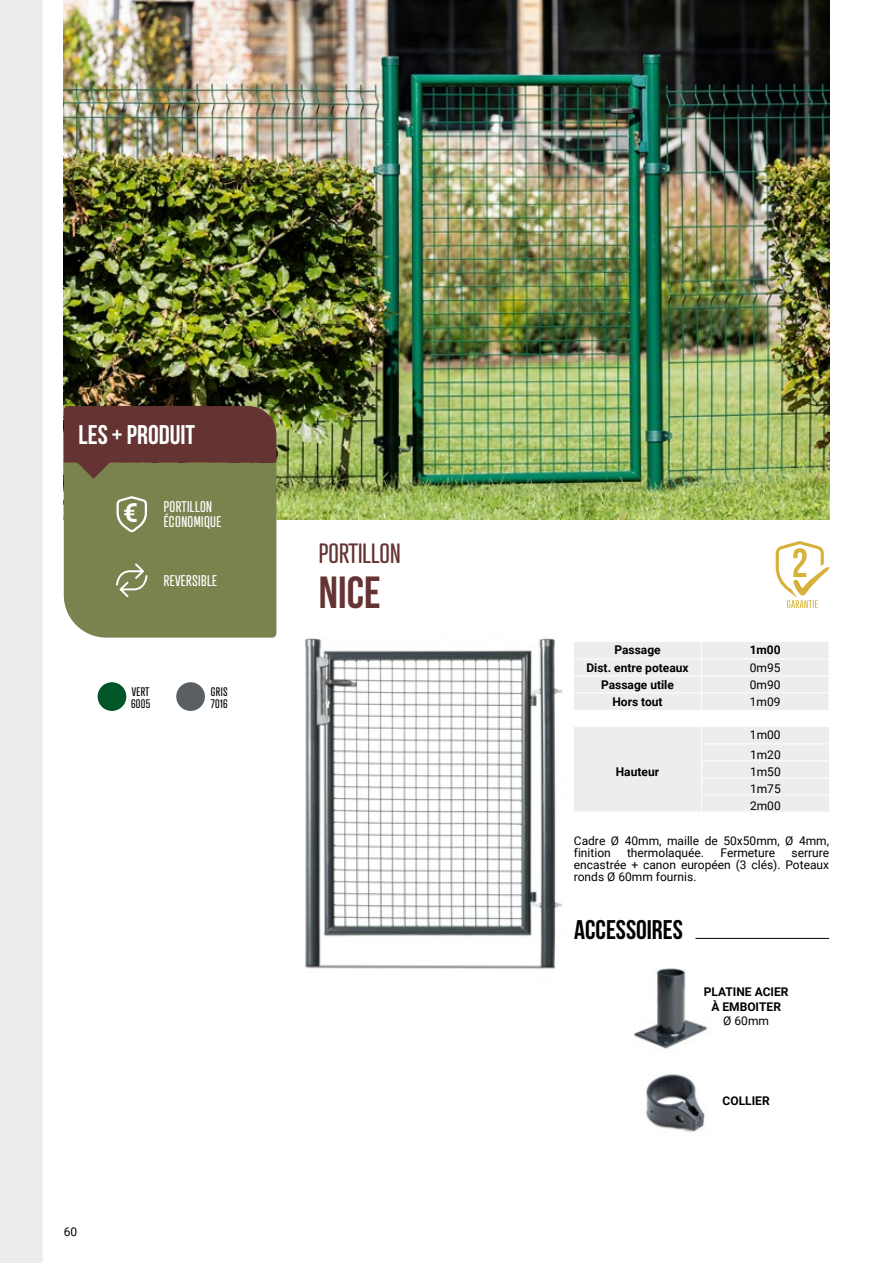
<style>
.page{position:relative;width:893px;height:1263px;background:#fff}
.page>*{position:absolute;margin:0;border:0;box-sizing:border-box;transform-origin:0 0}
.t1{font:700 45px "Bebas Neue";color:#633}
.t2{font:700 27px "Bebas Neue";color:#fff}
.t3{font:700 27px "Bebas Neue";color:#000}
.t4{font:27px "Atrament";color:#633}
.t5{font:15px/15px "Atrament";letter-spacing:.025em;color:#fff}
.t6{font:12px/12px "Roboto";color:#000}
.t7{font:700 12px/14.4px "Roboto";color:#000;text-align:center}
.t8{font:12px/12px "Atrament";letter-spacing:.025em;color:#000}
</style>
<div class="page">
<div style="left:0;top:0;width:42px;height:1263px;background:#ededed"></div>
<img style="left:634px;top:968px;width:74px;height:81px">
<img style="left:276px;top:519px;width:318px;height:450px">
<img style="left:64px;top:0;width:765px;height:519px">
<div style="left:98px;top:682px;width:28px;height:29px;background:#005627;border-radius:50%"></div>
<div style="left:176px;top:682px;width:29px;height:29px;background:#595f63;border-radius:50%"></div>
<svg style="left:574px;top:642px;width:255px;height:170px;background:#efefef"></svg>
<hr style="left:574px;top:658px;width:127px;height:1px;background:#fff">
<hr style="left:701px;top:658px;width:128px;height:1px;background:#fff">
<hr style="left:574px;top:675px;width:127px;height:1px;background:#fff">
<hr style="left:701px;top:675px;width:128px;height:1px;background:#fff">
<hr style="left:574px;top:692px;width:127px;height:1px;background:#fff">
<hr style="left:701px;top:692px;width:128px;height:1px;background:#fff">
<hr style="left:695px;top:938px;width:134px;height:1px;background:#000">
<svg style="left:64px;top:406px;width:212px;height:232px;background:#77714a"></svg>
<svg style="left:776px;top:541px;width:54px;height:67px"></svg>
<img style="left:646px;top:1074px;width:59px;height:59px">
<h2 class="t2" style="left:79px;top:420px;width:118px">LES + PRODUIT</h2>
<p class="t5" style="left:164px;top:499px;width:59px">PORTILLON<br>ÉCONOMIQUE</p>
<p class="t5" style="left:164px;top:573px;width:55px">REVERSIBLE</p>
<p class="t8" style="left:131px;top:685px;width:21px">VERT<br>6005</p>
<p class="t8" style="left:211px;top:685px;width:19px">GRIS<br>7016</p>
<h2 class="t4" style="left:319px;top:537px;width:83px">PORTILLON</h2>
<h1 class="t1" style="left:319px;top:568px;width:63px">NICE</h1>
<p class="t6" style="left:64px;top:1225px;width:15px">60</p>
<p class="t7" style="left:614px;top:642px;width:48px">Passage</p>
<p class="t7" style="left:750px;top:642px;width:33px">1m00</p>
<p class="t7" style="left:586px;top:660px;width:104px">Dist. entre poteaux</p>
<p class="t6" style="left:750px;top:661px;width:32px">0m95</p>
<p class="t7" style="left:601px;top:677px;width:74px">Passage utile</p>
<p class="t6" style="left:750px;top:678px;width:32px">0m90</p>
<p class="t7" style="left:612px;top:694px;width:52px">Hors tout</p>
<p class="t6" style="left:750px;top:695px;width:32px">1m09</p>
<p class="t6" style="left:750px;top:725px;width:32px;line-height:19.2px">1m00<br>1m20</p>
<p class="t6" style="left:750px;top:762px;width:32px;line-height:17px;text-align:justify">1m50<br>1m75<br>2m00</p>
<p class="t6" style="left:574px;top:835px;width:257px">Cadre Ø 40mm, maille de 50x50mm, Ø 4mm, finition</p>
<p class="t7" style="left:616px;top:764px;width:45px">Hauteur</p>
<p class="t6" style="left:627px;top:847px;width:79px">thermolaquée.</p>
<p class="t6" style="left:720px;top:847px;width:56px">Fermeture</p>
<p class="t6" style="left:574px;top:847px;width:257px;text-align:justify;text-indent:218px">serrure encastrée + canon européen (3 clés). Poteaux ronds Ø 60mm fournis.</p>
<h2 class="t3" style="left:574px;top:915px;width:110px">ACCESSOIRES</h2>
<p class="t7" style="left:704px;top:984px;width:86px">PLATINE ACIER<br>À EMBOITER</p>
<p class="t6" style="left:723px;top:1014px;width:47px">Ø 60mm</p>
<p class="t7" style="left:723px;top:1093px;width:49px">COLLIER</p>
</div>
